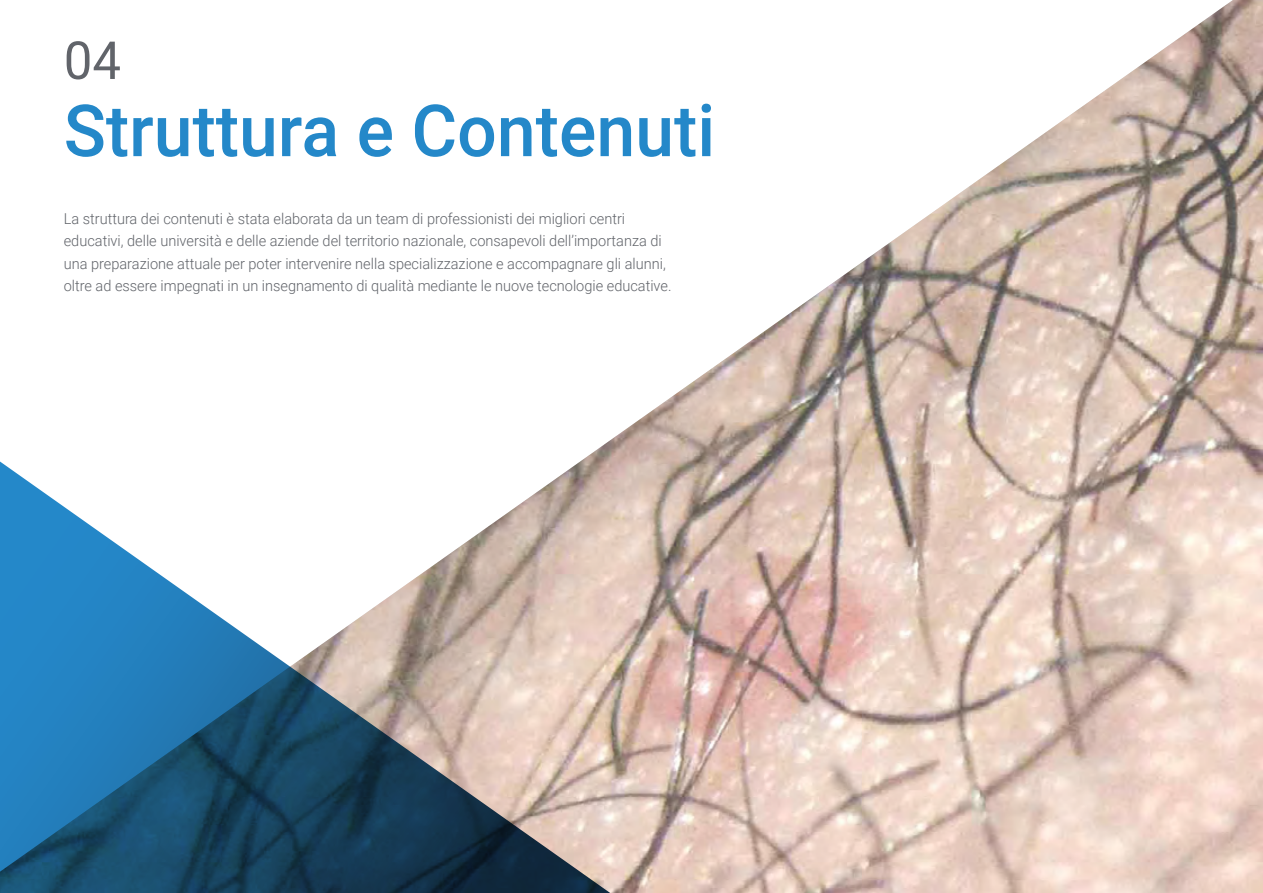
<style>
.page{position:relative;width:1263px;height:893px;background:#fff}
.page>*{position:absolute;margin:0;border:0;box-sizing:border-box;transform-origin:0 0}
.t1{font:500 72px "Roboto";color:#2488c9}
.t2{font:52.5px "Roboto";color:#61646a}
.t3{font:300 15px/22.5px "Roboto";color:#61646a}
</style>
<div class="page">
<img style="left:602px;top:0;width:661px;height:893px">
<svg style="left:0;top:446px;width:640px;height:447px"></svg>
<h2 class="t2" style="left:64px;top:24px;width:59px">04</h2>
<h1 class="t1" style="left:64px;top:80px;width:653px">Struttura e Contenuti</h1>
<p class="t3" style="left:64px;top:207px;width:609px">La struttura dei contenuti è stata elaborata da un team di professionisti dei migliori centri educativi, delle università e delle aziende del territorio nazionale, consapevoli dell’importanza di una preparazione attuale per poter intervenire nella specializzazione e accompagnare gli alunni, oltre ad essere impegnati in un insegnamento di qualità mediante le nuove tecnologie educative.</p>
</div>
